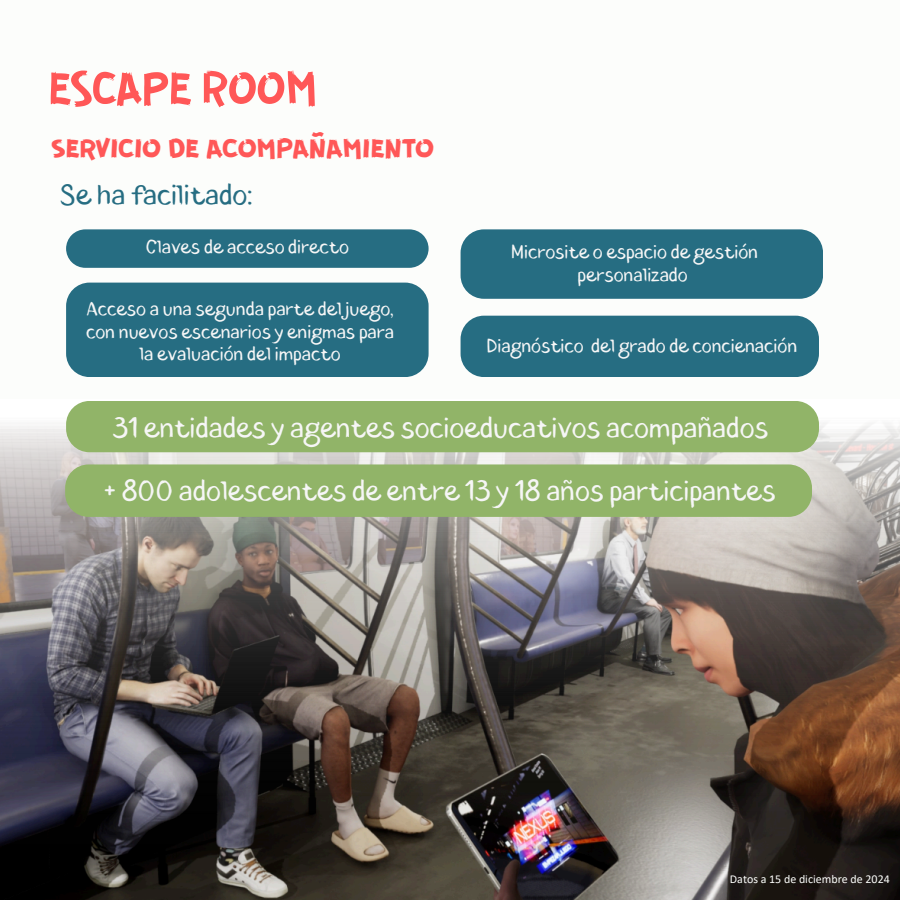
<style>
.page{position:relative;width:900px;height:900px;background:#fcfdfb}
.page>*{position:absolute;margin:0;border:0;box-sizing:border-box;transform-origin:0 0}
.t1{font:50.3px "GUERRILLA";letter-spacing:-.04em;color:#ff5757}
.t2{font:35.5px "GUERRILLA";letter-spacing:-.04em;color:#ff5757}
.t3{font:28.1px "Blushes";color:#f6f6f6}
.t4{font:28.1px "Blushes";color:#266d82}
.t5{font:18.8px/22.5px "Blushes";color:#f6f6f6;text-align:center}
.t6{font:12px "Calibri";color:#fcfdfb}
</style>
<div class="page">
<img style="left:0;top:843px;width:900px;height:57px">
<img style="left:0;top:401px;width:900px;height:442px">
<div style="left:461px;top:316px;width:358px;height:61px;background:#266d82;border-radius:23px"></div>
<div style="left:66px;top:283px;width:362px;height:94px;background:#266d82;border-radius:23px"></div>
<svg style="left:66px;top:229px;width:363px;height:39px;background:#2e7286"></svg>
<div style="left:461px;top:229px;width:362px;height:70px;background:#266d82;border-radius:23px"></div>
<div style="left:66px;top:401px;width:753px;height:51px;background:#91b468;border-radius:23px"></div>
<div style="left:65px;top:464px;width:747px;height:53px;background:#91b468;border-radius:23px"></div>
<p class="t1" style="left:47px;top:56px;width:273px">ESCAPE ROOM</p>
<p class="t2" style="left:51px;top:123px;width:385px">servicio de acompañamiento</p>
<h1 class="t4" style="left:60px;top:176px;width:194px">Se ha facilitado:</h1>
<p class="t5" style="left:146px;top:236px;width:205px">Claves de acceso directo</p>
<h2 class="t5" style="left:86px;top:298px;width:310px">Acceso a una segunda parte del juego, con nuevos escenarios y enigmas para la evaluación del impacto</h2>
<p class="t5" style="left:511px;top:241px;width:248px">Microsite o espacio de gestión personalizado</p>
<p class="t5" style="left:486px;top:335px;width:312px">Diagnóstico del grado de concienación</p>
<p class="t3" style="left:113px;top:408px;width:657px">31 entidades y agentes socioeducativos acompañados</p>
<p class="t3" style="left:104px;top:472px;width:673px">+ 800 adolescentes de entre 13 y 18 años participantes</p>
<p class="t6" style="left:730px;top:874px;width:161px">Datos a 15 de diciembre de 2024</p>
</div>
